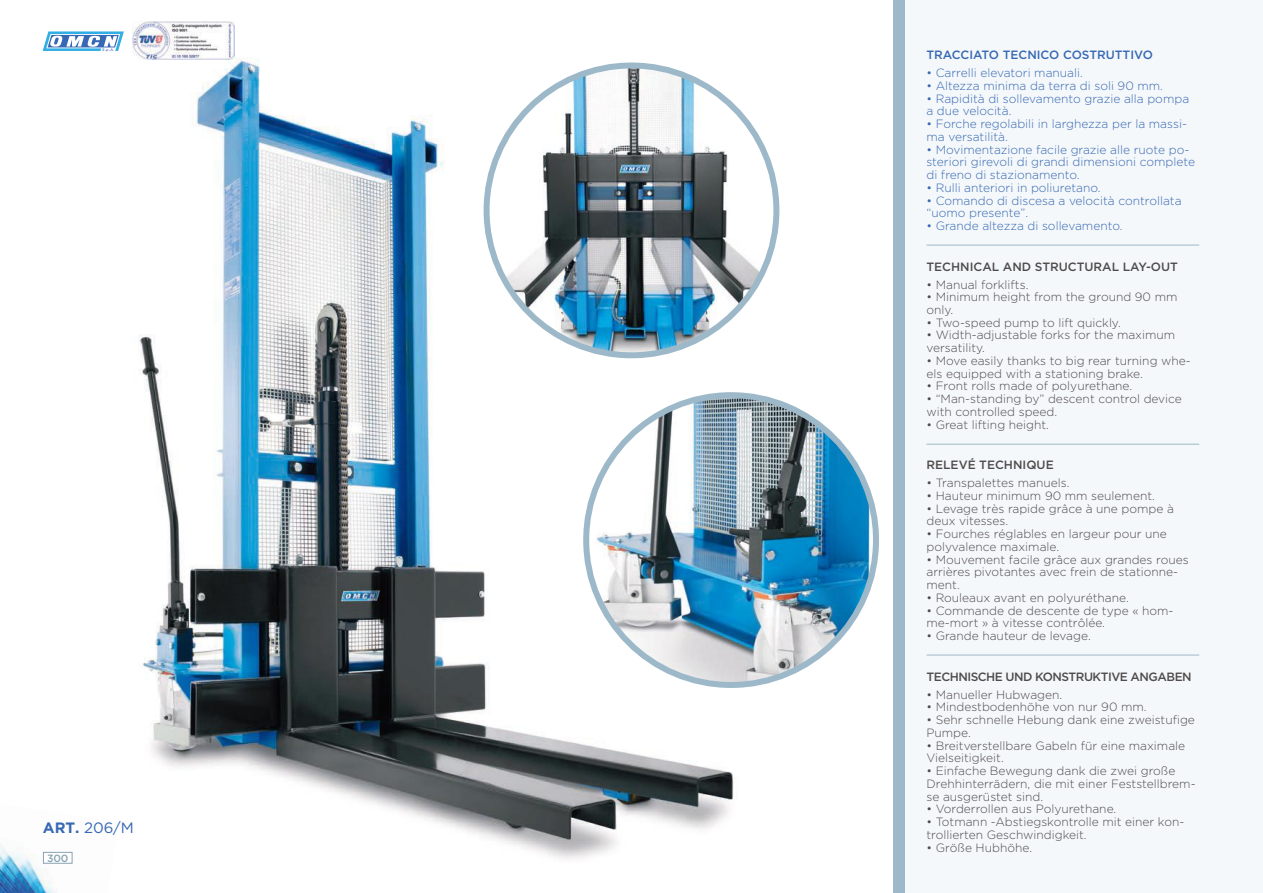
<style>
.page{position:relative;width:1263px;height:893px;background:#fff}
.page>*{position:absolute;margin:0;border:0;box-sizing:border-box;transform-origin:0 0}
.t1{font:15px "Gotham";color:#3668b3}
.t2{font:300 12px/12.8px "Gotham";color:#4e4b4c}
.t3{font:300 12px/12.8px "Gotham";color:#3668b3}
.t4{font:500 12px "Gotham";letter-spacing:-.04em;color:#4e4b4c}
.t5{font:500 12px "Gotham";color:#3668b3}
.t6{font:500 10.5px "Gotham";color:#89a3b3}
.s1{font-weight:700}
</style>
<div class="page">
<img style="left:0;top:843px;width:73px;height:50px">
<svg style="left:42px;top:31px;width:34px;height:20px"></svg>
<div style="left:43px;top:852px;width:29px;height:11px;background:#fff;border:1px solid #89a3b3"></div>
<div style="left:899px;top:0;width:364px;height:893px;background:#f5f8fa"></div>
<div style="left:894px;top:0;width:11px;height:893px;background:#9db9c9"></div>
<img style="left:76px;top:21px;width:789px;height:838px">
<img style="left:487px;top:66px;width:289px;height:289px;border-radius:145px">
<img style="left:586px;top:395px;width:290px;height:290px;border-radius:145px">
<hr style="left:926px;top:245px;width:273px;height:1px;background:#9db9c9">
<hr style="left:926px;top:444px;width:273px;height:1px;background:#9db9c9">
<hr style="left:926px;top:655px;width:273px;height:1px;background:#9db9c9">
<p class="t1" style="left:43px;top:818px;width:93px"><span class="s1">ART.</span> 206/M</p>
<p class="t6" style="left:47px;top:852px;width:23px">300</p>
<p class="t5" style="left:926px;top:48px;width:228px">TRACCIATO TECNICO COSTRUTTIVO</p>
<p class="t3" style="left:926px;top:66px;width:158px">• Carrelli elevatori manuali.</p>
<p class="t3" style="left:926px;top:79px;width:238px">• Altezza minima da terra di soli 90 mm.</p>
<p class="t3" style="left:926px;top:92px;width:264px">• Rapidità di sollevamento grazie alla pompa a due velocità.</p>
<p class="t3" style="left:926px;top:117px;width:262px">• Forche regolabili in larghezza per la massi&shy;ma versatilità.</p>
<p class="t3" style="left:926px;top:143px;width:270px">• Movimentazione facile grazie alle ruote po&shy;steriori girevoli di grandi dimensioni complete di freno di stazionamento.</p>
<p class="t3" style="left:926px;top:181px;width:176px">• Rulli anteriori in poliuretano.</p>
<p class="t3" style="left:926px;top:194px;width:257px">• Comando di discesa a velocità controllata “uomo presente”.</p>
<p class="t3" style="left:926px;top:219px;width:198px">• Grande altezza di sollevamento.</p>
<p class="t4" style="left:926px;top:259px;width:43px">TECHNICA</p>
<p class="t4" style="left:992px;top:259px;width:53px">L AN D STRUCTURA</p>
<p class="t4" style="left:1112px;top:259px;width:49px">L LAY-OUT</p>
<p class="t2" style="left:926px;top:278px;width:103px">• Manual forklifts.</p>
<p class="t2" style="left:926px;top:290px;width:253px">• Minimum height from the ground 90 mm only.</p>
<p class="t2" style="left:926px;top:316px;width:196px">• Two-speed pump to lift quickly.</p>
<p class="t2" style="left:926px;top:329px;width:250px">• Width-adjustable forks for the maximum versatility.</p>
<p class="t2" style="left:926px;top:354px;width:266px">• Move easily thanks to big rear turning whe&shy;els equipped with a stationing brake.</p>
<p class="t2" style="left:926px;top:380px;width:207px">• Front rolls made of polyurethane.</p>
<p class="t2" style="left:926px;top:392px;width:257px">• “Man-standing by” descent control device with controlled speed.</p>
<p class="t2" style="left:926px;top:418px;width:124px">• Great lifting height.</p>
<p class="t4" style="left:926px;top:458px;width:62px">RELEVÉ TEC</p>
<p class="t4" style="left:1004px;top:458px;width:42px">HNIQUE</p>
<p class="t2" style="left:926px;top:476px;width:145px">• Transpalettes manuels.</p>
<p class="t2" style="left:926px;top:489px;width:230px">• Hauteur minimum 90 mm seulement.</p>
<p class="t2" style="left:926px;top:502px;width:249px">• Levage très rapide grâce à une pompe à deux vitesses.</p>
<p class="t2" style="left:926px;top:527px;width:242px">• Fourches réglables en largeur pour une polyvalence maximale.</p>
<p class="t2" style="left:926px;top:553px;width:264px">• Mouvement facile grâce aux grandes roues arrières pivotantes avec frein de stationne&shy;ment.</p>
<p class="t2" style="left:926px;top:591px;width:204px">• Rouleaux avant en polyuréthane.</p>
<p class="t2" style="left:926px;top:604px;width:248px">• Commande de descente de type « hom&shy;me-mort » à vitesse contrôlée.</p>
<p class="t2" style="left:926px;top:629px;width:166px">• Grande hauteur de levage.</p>
<p class="t4" style="left:926px;top:670px;width:40px">TECHNISC</p>
<p class="t4" style="left:986px;top:670px;width:66px">HE UND KONSTRU</p>
<p class="t4" style="left:1092px;top:670px;width:16px">KTIVE</p>
<p class="t4" style="left:1130px;top:670px;width:53px">ANGABEN</p>
<p class="t2" style="left:926px;top:688px;width:137px">• Manueller Hubwagen.</p>
<p class="t2" style="left:926px;top:701px;width:222px">• Mindestbodenhöhe von nur 90 mm.</p>
<p class="t2" style="left:926px;top:713px;width:270px">• Sehr schnelle Hebung dank eine zweistufige<br>Pumpe.</p>
<p class="t2" style="left:926px;top:739px;width:260px">• Breitverstellbare Gabeln für eine maximale<br>Vielseitigkeit.</p>
<p class="t2" style="left:926px;top:764px;width:271px">• Einfache Bewegung dank die zwei große<br>Drehhinterrädern, die mit einer Feststellbrem&shy;se ausgerüstet sind.</p>
<p class="t2" style="left:926px;top:803px;width:191px">• Vorderrollen aus Polyurethane.</p>
<p class="t2" style="left:926px;top:815px;width:259px">• Totmann -Abstiegskontrolle mit einer kon&shy;trollierten Geschwindigkeit.</p>
<p class="t2" style="left:926px;top:841px;width:107px">• Größe Hubhöhe.</p>
</div>
